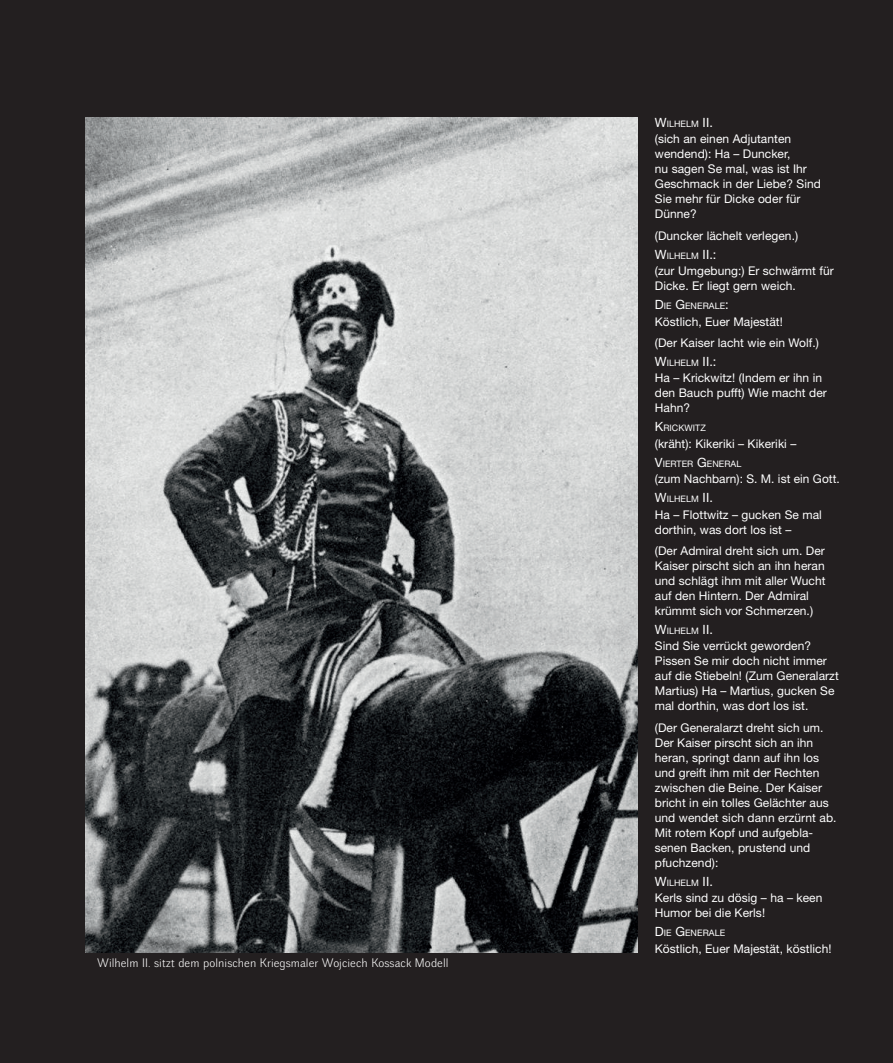
<style>
.page{position:relative;width:893px;height:1063px;background:#231f20}
.page>*{position:absolute;margin:0;border:0;box-sizing:border-box;transform-origin:0 0}
.t1{font:12px/15px "Helvetica Neue";letter-spacing:.005em;color:#fff}
.t2{font:12px "Walbaum Grotesk 32 Pro";letter-spacing:.005em;color:#fff}
.t3{font:8.85px "Helvetica Neue";letter-spacing:.005em;color:#fff}
.s1{font-size:12.75px}
</style>
<div class="page">
<img style="left:85px;top:117px;width:553px;height:835px">
<p class="t2" style="left:97px;top:956px;width:353px">Wilhelm II. sitzt dem polnischen Kriegsmaler Wojciech Kossack Modell</p>
<p class="t3" style="left:655px;top:119px;width:60px"><span class="s1">W</span>ILHELM <span class="s1">II.</span></p>
<p class="t1" style="left:655px;top:131px;width:168px">(sich an einen Adjutanten wendend): Ha – Duncker,<br>nu sagen Se mal, was ist Ihr<br>Geschmack in der Liebe? Sind<br>Sie mehr für Dicke oder für<br>Dünne?</p>
<p class="t1" style="left:655px;top:228px;width:145px">(Duncker lächelt verlegen.)</p>
<p class="t3" style="left:655px;top:250px;width:63px"><span class="s1">W</span>ILHELM <span class="s1">II.:</span></p>
<p class="t1" style="left:655px;top:263px;width:180px">(zur Umgebung:) Er schwärmt für<br>Dicke. Er liegt gern weich.</p>
<p class="t3" style="left:655px;top:301px;width:75px"><span class="s1">D</span>IE <span class="s1">G</span>ENERALE<span class="s1">:</span></p>
<p class="t1" style="left:655px;top:310px;width:166px;line-height:21.3px">Köstlich, Euer Majestät!<br>(Der Kaiser lacht wie ein Wolf.)</p>
<p class="t3" style="left:655px;top:358px;width:63px"><span class="s1">W</span>ILHELM <span class="s1">II.:</span></p>
<p class="t1" style="left:655px;top:370px;width:174px">Ha – Krickwitz! (Indem er ihn in den Bauch pufft) Wie macht der<br>Hahn?</p>
<p class="t3" style="left:655px;top:423px;width:52px"><span class="s1">K</span>RICKWITZ</p>
<p class="t1" style="left:655px;top:436px;width:143px">(kräht): Kikeriki – Kikeriki –</p>
<p class="t3" style="left:655px;top:458px;width:88px"><span class="s1">V</span>IERTER <span class="s1">G</span>ENERAL</p>
<p class="t1" style="left:655px;top:471px;width:186px">(zum Nachbarn): S. M. ist ein Gott.</p>
<p class="t3" style="left:655px;top:494px;width:60px"><span class="s1">W</span>ILHELM <span class="s1">II.</span></p>
<p class="t1" style="left:655px;top:507px;width:169px">Ha – Flottwitz – gucken Se mal dorthin, was dort los ist –</p>
<p class="t1" style="left:655px;top:543px;width:172px">(Der Admiral dreht sich um. Der<br>Kaiser pirscht sich an ihn heran und schlägt ihm mit aller Wucht auf den Hintern. Der Admiral krümmt sich vor Schmerzen.)</p>
<p class="t3" style="left:655px;top:626px;width:60px"><span class="s1">W</span>ILHELM <span class="s1">II.</span></p>
<p class="t1" style="left:655px;top:638px;width:185px">Sind Sie verrückt geworden?<br>Pissen Se mir doch nicht immer auf die Stiebeln! (Zum Generalarzt<br>Martius) Ha – Martius, gucken Se mal dorthin, was dort los ist.</p>
<p class="t1" style="left:655px;top:720px;width:183px">(Der Generalarzt dreht sich um.<br>Der Kaiser pirscht sich an ihn heran, springt dann auf ihn los und greift ihm mit der Rechten zwischen die Beine. Der Kaiser bricht in ein tolles Gelächter aus und wendet sich dann erzürnt ab.<br>Mit rotem Kopf und aufgebla&shy;senen Backen, prustend und pfuchzend):</p>
<p class="t3" style="left:655px;top:877px;width:60px"><span class="s1">W</span>ILHELM <span class="s1">II.</span></p>
<p class="t1" style="left:655px;top:890px;width:169px">Kerls sind zu dösig – ha – keen<br>Humor bei die Kerls!</p>
<p class="t3" style="left:655px;top:928px;width:72px"><span class="s1">D</span>IE <span class="s1">G</span>ENERALE</p>
<p class="t1" style="left:655px;top:941px;width:178px">Köstlich, Euer Majestät, köstlich!</p>
</div>
